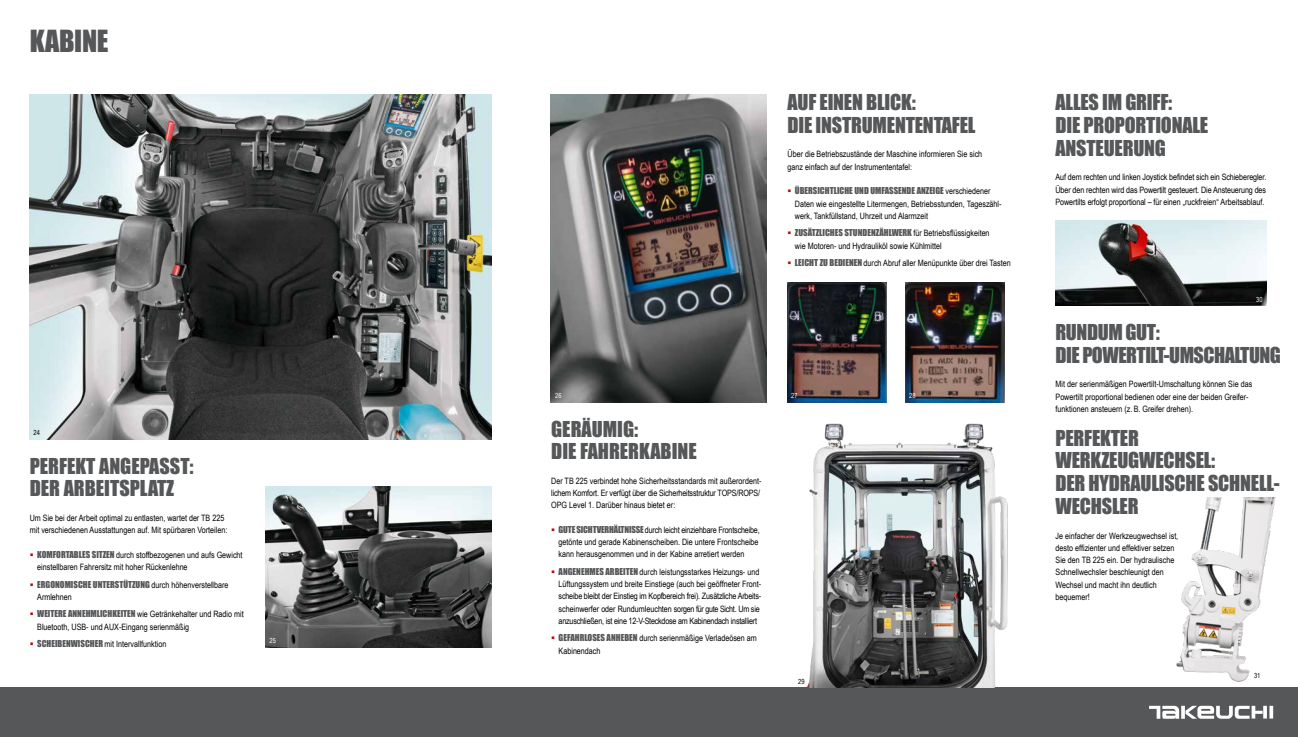
<style>
.page{position:relative;width:1298px;height:737px;background:#fff}
.page>*{position:absolute;margin:0;border:0;box-sizing:border-box;transform-origin:0 0}
.t1{font:28px "Impact";letter-spacing:-.01em;color:#555759}
.t2{font:20.12px/22.8px "Impact";letter-spacing:-.01em;color:#555759}
.t3{font:8.75px/12.2px "Arial Narrow";color:#000}
.t4{font:8.75px/12.2px "Arial Narrow";letter-spacing:-.02em;color:#000}
.t5{font:8.75px "Impact";color:#555759}
.t6{font:7px "Arial Narrow";color:#fff}
.t7{font:7px "Arial Narrow";color:#000}
.s1{font-family:"Impact";color:#555759}
.s2{font-family:"Arial Narrow";color:#000}
</style>
<div class="page">
<img style="left:905px;top:282px;width:99px;height:120px">
<div style="left:0;top:687px;width:1297px;height:50px;background:#555759"></div>
<img style="left:30px;top:94px;width:461px;height:345px">
<img style="left:787px;top:282px;width:99px;height:120px">
<img style="left:806px;top:423px;width:201px;height:264px">
<img style="left:266px;top:487px;width:225px;height:160px">
<img style="left:1176px;top:498px;width:100px;height:183px">
<img style="left:1055px;top:221px;width:210px;height:84px">
<svg style="left:1269px;top:705px;width:3px;height:13px"></svg>
<svg style="left:1262px;top:705px;width:4px;height:13px"></svg>
<svg style="left:1181px;top:705px;width:3px;height:13px"></svg>
<svg style="left:1185px;top:705px;width:77px;height:13px"></svg>
<svg style="left:1149px;top:705px;width:29px;height:13px"></svg>
<img style="left:551px;top:94px;width:215px;height:308px">
<h1 class="t1" style="left:30px;top:19px;width:80px">KABINE</h1>
<p class="t7" style="left:33px;top:428px;width:8px">24</p>
<h2 class="t2" style="left:30px;top:454px;width:165px">PERFEKT ANGEPASST:<br>DER ARBEITSPLATZ</h2>
<p class="t3" style="left:30px;top:511px;width:199px">Um Sie bei der Arbeit optimal zu entlasten, wartet der TB 225 mit verschiedenen Ausstattungen auf. Mit spürbaren Vorteilen:</p>
<p class="t3" style="left:37px;top:548px;width:207px"><span class="s1">KOMFORTABLES SITZEN</span> durch stoffbezogenen und aufs Gewicht einstellbaren Fahrersitz mit hoher Rückenlehne</p>
<p class="t5" style="left:37px;top:577px;width:193px">ERGONOMISCHE UNTERSTÜTZUNG <span class="s2">durch höhenverstellbare</span></p>
<p class="t3" style="left:37px;top:587px;width:208px;line-height:17.5px">Armlehnen<br><span class="s1">WEITERE ANNEHMLICHKEITEN</span> wie Getränkehalter und Radio mit</p>
<p class="t3" style="left:37px;top:617px;width:153px;line-height:17.5px">Bluetooth, USB- und AUX-Eingang serienmäßig<br><span class="s1">SCHEIBENWISCHER</span> mit Intervallfunktion</p>
<p class="t6" style="left:269px;top:635px;width:8px">25</p>
<h2 class="t2" style="left:787px;top:90px;width:189px">AUF EINEN BLICK:<br>DIE INSTRUMENTENTAFEL</h2>
<p class="t3" style="left:787px;top:148px;width:196px">Über die Betriebszustände der Maschine informieren Sie sich ganz einfach auf der Instrumententafel:</p>
<p class="t5" style="left:794px;top:184px;width:197px">ÜBERSICHTLICHE UND UMFASSENDE ANZEIGE <span class="s2">verschiedener</span></p>
<p class="t3" style="left:794px;top:197px;width:208px">Daten wie eingestellte Litermengen, Betriebsstunden, Tageszähl&shy;werk, Tankfüllstand, Uhrzeit und Alarmzeit</p>
<p class="t5" style="left:794px;top:226px;width:196px">ZUSÄTZLICHES STUNDENZÄHLWERK <span class="s2">für Betriebsflüssigkeiten</span></p>
<p class="t3" style="left:794px;top:236px;width:217px;line-height:17.5px">wie Motoren- und Hydrauliköl sowie Kühlmittel<br><span class="s1">LEICHT ZU BEDIENEN</span> durch Abruf aller Menüpunkte über drei Tasten</p>
<p class="t6" style="left:555px;top:391px;width:8px">26</p>
<h2 class="t2" style="left:551px;top:417px;width:147px">GERÄUMIG:<br>DIE FAHRERKABINE</h2>
<p class="t3" style="left:551px;top:474px;width:212px">Der TB 225 verbindet hohe Sicherheitsstandards mit außerordent&shy;lichem Komfort. Er verfügt über die Sicherheitsstruktur TOPS/ROPS/<br>OPG Level 1. Darüber hinaus bietet er:</p>
<p class="t3" style="left:558px;top:523px;width:203px"><span class="s1">GUTE SICHTVERHÄLTNISSE</span> durch leicht einziehbare Frontscheibe, getönte und gerade Kabinenscheiben. Die untere Frontscheibe kann herausgenommen und in der Kabine arretiert werden</p>
<p class="t4" style="left:558px;top:565px;width:204px"><span class="s1">ANGENEHMES ARBEITEN</span> durch leistungsstarkes Heizungs- und Lüftungssystem und breite Einstiege (auch bei geöffneter Front&shy;scheibe bleibt der Einstieg im Kopfbereich frei). Zusätzliche Arbeits&shy;scheinwerfer oder Rundumleuchten sorgen für gute Sicht. Um sie anzuschließen, ist eine 12-V-Steckdose am Kabinendach installiert</p>
<p class="t3" style="left:558px;top:632px;width:200px"><span class="s1">GEFAHRLOSES ANHEBEN</span> durch serienmäßige Verladeösen am<br>Kabinendach</p>
<p class="t6" style="left:791px;top:391px;width:8px">27</p>
<p class="t6" style="left:909px;top:391px;width:8px">28</p>
<p class="t7" style="left:798px;top:676px;width:8px">29</p>
<h2 class="t2" style="left:1055px;top:90px;width:154px">ALLES IM GRIFF:<br>DIE PROPORTIONALE<br>ANSTEUERUNG</h2>
<p class="t3" style="left:1055px;top:171px;width:212px;text-align:justify">Auf dem rechten und linken Joystick befindet sich ein Schieberegler.<br>Über den rechten wird das Powertilt gesteuert. Die Ansteuerung des Powertilts erfolgt proportional – für einen „ruckfreien“ Arbeitsablauf.</p>
<p class="t6" style="left:1255px;top:294px;width:8px">30</p>
<h2 class="t2" style="left:1055px;top:320px;width:227px">RUNDUM GUT:<br>DIE POWERTILT-UMSCHALTUNG</h2>
<p class="t3" style="left:1055px;top:378px;width:198px">Mit der serienmäßigen Powertilt-Umschaltung können Sie das<br>Powertilt proportional bedienen oder eine der beiden Greifer&shy;funktionen ansteuern (z.B. Greifer drehen).</p>
<h2 class="t2" style="left:1055px;top:426px;width:226px">PERFEKTER<br>WERKZEUGWECHSEL:<br>DER HYDRAULISCHE SCHNELL-<br>WECHSLER</h2>
<p class="t3" style="left:1055px;top:529px;width:124px">Je einfacher der Werkzeugwechsel ist, desto effizienter und effektiver setzen<br>Sie den TB 225 ein. Der hydraulische<br>Schnellwechsler beschleunigt den<br>Wechsel und macht ihn deutlich bequemer!</p>
<p class="t7" style="left:1253px;top:670px;width:8px">31</p>
</div>
